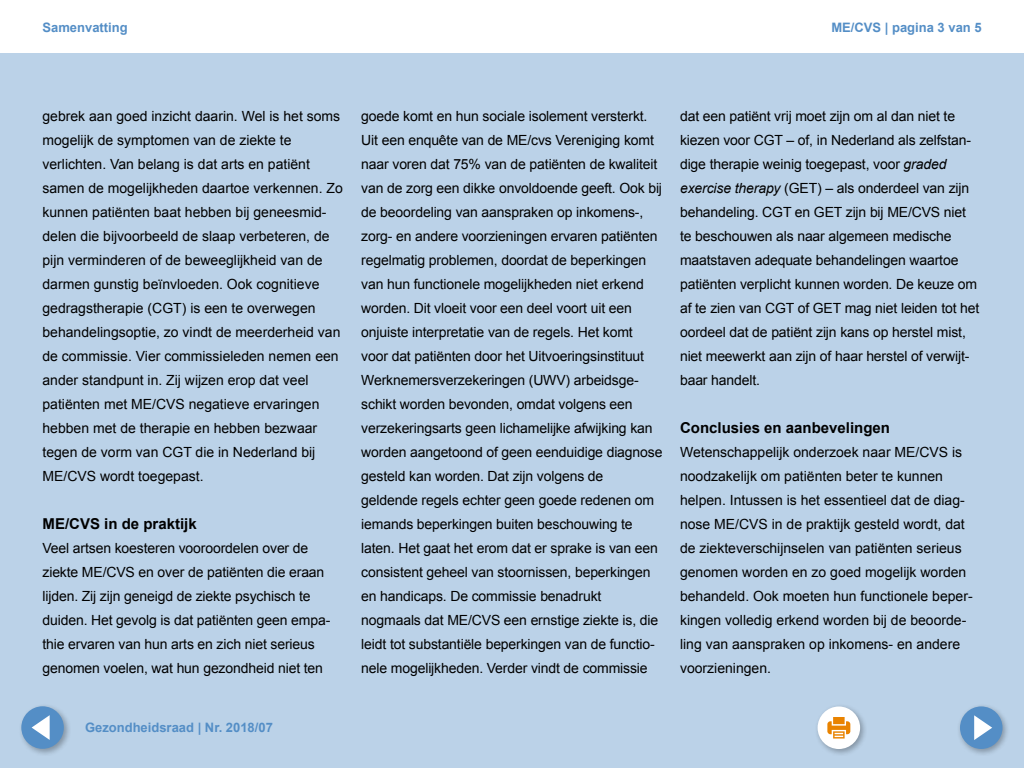
<style>
.page{position:relative;width:1024px;height:768px;background:#fff}
.page>*{position:absolute;margin:0;border:0;box-sizing:border-box;transform-origin:0 0}
.t1{font:700 15px "Arial";color:#000}
.t2{font:14px/24px "Arial";letter-spacing:-.01em;color:#000}
.t3{font:700 13px "Arial";color:#548ec6}
.s1{font-style:italic}
</style>
<div class="page">
<div style="left:0;top:54px;width:1024px;height:714px;background:#bbd2e8"></div>
<div style="left:814px;top:703px;width:53px;height:53px;background:#000;opacity:.3"></div>
<div style="left:818px;top:707px;width:42px;height:42px;background:#fff;border-radius:50%"></div>
<svg style="left:827px;top:717px;width:23px;height:22px"></svg>
<div style="left:18px;top:703px;width:53px;height:53px;background:#000;opacity:.3"></div>
<div style="left:21px;top:706px;width:43px;height:43px;background:#548ec6;border-radius:50%"></div>
<svg style="left:32px;top:715px;width:18px;height:25px"></svg>
<div style="left:957px;top:703px;width:53px;height:53px;background:#000;opacity:.3"></div>
<div style="left:960px;top:706px;width:43px;height:43px;background:#548ec6;border-radius:50%"></div>
<svg style="left:974px;top:715px;width:18px;height:25px"></svg>
<p class="t3" style="left:43px;top:19px;width:87px">Samenvatting</p>
<p class="t3" style="left:831px;top:19px;width:152px">ME/CVS | pagina 3 van 5</p>
<p class="t2" style="left:43px;top:104px;width:302px">gebrek aan goed inzicht daarin. Wel is het soms mogelijk de symptomen van de ziekte te verlichten. Van belang is dat arts en patiënt samen de mogelijkheden daartoe verkennen. Zo kunnen patiënten baat hebben bij geneesmid&shy;delen die bijvoorbeeld de slaap verbeteren, de pijn verminderen of de beweeglijkheid van de darmen gunstig beïnvloeden. Ook cognitieve gedragstherapie (CGT) is een te overwegen behandelingsoptie, zo vindt de meerderheid van de commissie. Vier commissieleden nemen een ander standpunt in. Zij wijzen erop dat veel patiënten met ME/CVS negatieve ervaringen hebben met de therapie en hebben bezwaar tegen de vorm van CGT die in Nederland bij ME/CVS wordt toegepast.</p>
<p class="t1" style="left:43px;top:514px;width:156px">ME/CVS in de praktijk</p>
<p class="t2" style="left:43px;top:536px;width:289px">Veel artsen koesteren vooroordelen over de ziekte ME/CVS en over de patiënten die eraan lijden. Zij zijn geneigd de ziekte psychisch te duiden. Het gevolg is dat patiënten geen empa&shy;thie ervaren van hun arts en zich niet serieus genomen voelen, wat hun gezondheid niet ten</p>
<p class="t3" style="left:85px;top:719px;width:189px">Gezondheidsraad | Nr. 2018/07</p>
<p class="t2" style="left:361px;top:104px;width:303px">goede komt en hun sociale isolement versterkt.<br>Uit een enquête van de ME/cvs Vereniging komt naar voren dat 75% van de patiënten de kwaliteit van de zorg een dikke onvoldoende geeft. Ook bij de beoordeling van aanspraken op inkomens-, zorg- en andere voorzieningen ervaren patiënten regelmatig problemen, doordat de beperkingen van hun functionele mogelijkheden niet erkend worden. Dit vloeit voor een deel voort uit een onjuiste interpretatie van de regels. Het komt voor dat patiënten door het Uitvoeringsinstituut Werknemersverzekeringen (UWV) arbeidsge&shy;schikt worden bevonden, omdat volgens een verzekeringsarts geen lichamelijke afwijking kan worden aangetoond of geen eenduidige diagnose gesteld kan worden. Dat zijn volgens de geldende regels echter geen goede redenen om iemands beperkingen buiten beschouwing te laten. Het gaat het erom dat er sprake is van een consistent geheel van stoornissen, beperkingen en handicaps. De commissie benadrukt nogmaals dat ME/CVS een ernstige ziekte is, die leidt tot substantiële beperkingen van de functio&shy;nele mogelijkheden. Verder vindt de commissie</p>
<p class="t2" style="left:680px;top:104px;width:301px">dat een patiënt vrij moet zijn om al dan niet te kiezen voor CGT – of, in Nederland als zelfstan&shy;dige therapie weinig toegepast, voor <span class="s1">graded exercise therapy</span> (GET) – als onderdeel van zijn behandeling. CGT en GET zijn bij ME/CVS niet te beschouwen als naar algemeen medische maatstaven adequate behandelingen waartoe patiënten verplicht kunnen worden. De keuze om af te zien van CGT of GET mag niet leiden tot het oordeel dat de patiënt zijn kans op herstel mist, niet meewerkt aan zijn of haar herstel of verwijt&shy;baar handelt.</p>
<p class="t1" style="left:680px;top:418px;width:212px">Conclusies en aanbevelingen</p>
<p class="t2" style="left:680px;top:440px;width:294px">Wetenschappelijk onderzoek naar ME/CVS is noodzakelijk om patiënten beter te kunnen helpen. Intussen is het essentieel dat de diag&shy;nose ME/CVS in de praktijk gesteld wordt, dat de ziekteverschijnselen van patiënten serieus genomen worden en zo goed mogelijk worden behandeld. Ook moeten hun functionele beper&shy;kingen volledig erkend worden bij de beoorde&shy;ling van aanspraken op inkomens- en andere voorzieningen.</p>
</div>
